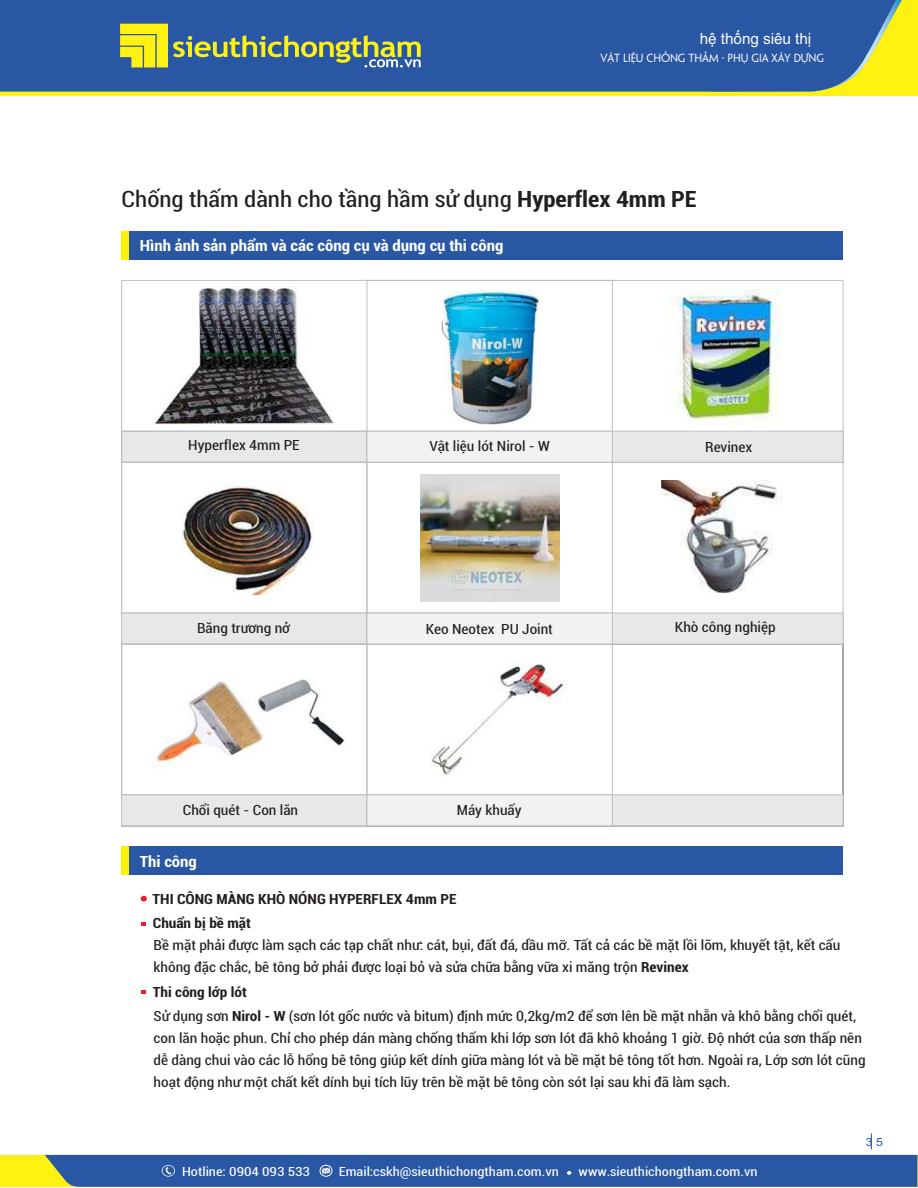
<style>
.page{position:relative;width:918px;height:1188px;background:#fff}
.page>*{position:absolute;margin:0;border:0;box-sizing:border-box;transform-origin:0 0}
.t1{font:condensed 22.5px "Roboto";color:#231f20;scale:1.09 1}
.t2{font:700 condensed 15.45px "Roboto";color:#fff;scale:1.09 1}
.t3{font:15.45px "Arial";letter-spacing:-.01em;color:#fefefe}
.t4{font:condensed 14.1px/21.9px "Roboto";color:#231f20;scale:1.09 1}
.t5{font:700 condensed 14.1px "Roboto";color:#231f20;scale:1.09 1}
.t6{font:condensed 12.75px "Roboto";color:#fefefe;scale:1.14 1}
.t7{font:11.25px "Arial";color:#2957a4;scale:1.09 1}
.t8{font:10.5px "UTM Penumbra";letter-spacing:-.01em;color:#fefefe}
.s1{font-weight:700}
</style>
<div class="page">
<div style="left:0;top:1155px;width:917px;height:32px;background:#fff212"></div>
<div style="left:45px;top:1155px;width:872px;height:32px;background:#2957a4"></div>
<div style="left:0;top:0;width:917px;height:96px;background:#fff212"></div>
<svg style="left:578px;top:0;width:324px;height:92px"></svg>
<div style="left:0;top:0;width:896px;height:91px;background:#2957a4"></div>
<svg style="left:120px;top:24px;width:301px;height:44px"></svg>
<svg style="left:871px;top:1133px;width:1px;height:16px"></svg>
<img style="left:437px;top:290px;width:102px;height:135px">
<div style="left:121px;top:231px;width:722px;height:29px;background:#2957a4"></div>
<div style="left:121px;top:231px;width:8px;height:29px;background:#fff200"></div>
<svg style="left:121px;top:430px;width:723px;height:33px"></svg>
<svg style="left:121px;top:612px;width:723px;height:33px"></svg>
<div style="left:121px;top:644px;width:246px;height:182px;border:1px solid #bcbec0"></div>
<svg style="left:121px;top:794px;width:723px;height:33px"></svg>
<img style="left:182px;top:486px;width:130px;height:109px">
<img style="left:430px;top:663px;width:136px;height:112px">
<div style="left:121px;top:846px;width:722px;height:29px;background:#2957a4"></div>
<div style="left:121px;top:846px;width:8px;height:29px;background:#fff200"></div>
<svg style="left:142px;top:922px;width:4px;height:4px"></svg>
<svg style="left:141px;top:896px;width:6px;height:5px"></svg>
<img style="left:156px;top:678px;width:189px;height:87px">
<img style="left:669px;top:290px;width:112px;height:134px">
<svg style="left:142px;top:990px;width:4px;height:4px"></svg>
<img style="left:661px;top:481px;width:121px;height:112px">
<img style="left:420px;top:475px;width:139px;height:127px">
<img style="left:155px;top:287px;width:179px;height:138px">
<p class="t3" style="left:700px;top:33px;width:113px">hệ thống siêu thị</p>
<p class="t8" style="left:600px;top:52px;width:225px">VẬT LIỆU CHỐNG THẤM - PHỤ GIA XÂY DỰNG</p>
<h1 class="t1" style="left:122px;top:191px;width:529px">Chống thấm dành cho tầng hầm sử dụng <span class="s1">Hyperflex 4mm PE</span></h1>
<p class="t2" style="left:140px;top:240px;width:335px">Hình ảnh sản phẩm và các công cụ và dụng cụ thi công</p>
<p class="t4" style="left:188px;top:436px;width:104px">Hyperflex 4mm PE</p>
<p class="t4" style="left:430px;top:436px;width:112px">Vật liệu lót Nirol - W</p>
<p class="t4" style="left:705px;top:438px;width:45px">Revinex</p>
<p class="t4" style="left:197px;top:618px;width:87px">Băng trương nở</p>
<p class="t4" style="left:675px;top:618px;width:94px">Khò công nghiệp</p>
<p class="t4" style="left:426px;top:619px;width:118px">Keo Neotex PU Joint</p>
<p class="t4" style="left:183px;top:800px;width:107px">Chổi quét - Con lăn</p>
<p class="t2" style="left:140px;top:855px;width:54px">Thi công</p>
<p class="t4" style="left:457px;top:800px;width:61px">Máy khuấy</p>
<p class="t5" style="left:153px;top:893px;width:280px">THI CÔNG MÀNG KHÒ NÓNG HYPERFLEX 4mm PE</p>
<p class="t5" style="left:153px;top:918px;width:91px">Chuẩn bị bề mặt</p>
<p class="t4" style="left:154px;top:936px;width:632px">Bề mặt phải được làm sạch các tạp chất như: cát, bụi, đất đá, dầu mơ. Tất cả các bề mặt lồi lõm, khuyết tật, kết cấu không đặc chắc, bê tông bở phải được loại bỏ và sửa chữa bằng vữa xi măng trộn <span class="s1">Revinex</span></p>
<p class="t4" style="left:153px;top:982px;width:647px;line-height:23.5px"><span class="s1">Thi công lớp lót<br></span>Sử dụng sơn <span class="s1">Nirol - W</span> (sơn lót gốc nước và bitum) định mức 0,2kg/m2 để sơn lên bề mặt nhẵn và khô bằng chổi quét,</p>
<p class="t4" style="left:154px;top:1028px;width:655px">con lăn hoặc phun. Chỉ cho phép dán màng chống thấm khi lớp sơn lót đã khô khoảng 1 giờ. Độ nhớt của sơn thấp nên dễ dàng chui vào các lỗ hổng bê tông giúp kết dính giữa màng lót và bề mặt bê tông tốt hơn. Ngoài ra, Lớp sơn lót cũng hoạt động như một chất kết dính bụi tích lũy trên bề mặt bê tông còn sót lại sau khi đã làm sạch.</p>
<p class="t6" style="left:182px;top:1166px;width:114px">Hotline: 0904 093 533</p>
<p class="t6" style="left:339px;top:1166px;width:195px">Email:cskh@sieuthichongtham.com.vn</p>
<p class="t6" style="left:579px;top:1166px;width:158px">www.sieuthichongtham.com.vn</p>
<p class="t7" style="left:866px;top:1138px;width:17px">3 5</p>
</div>
